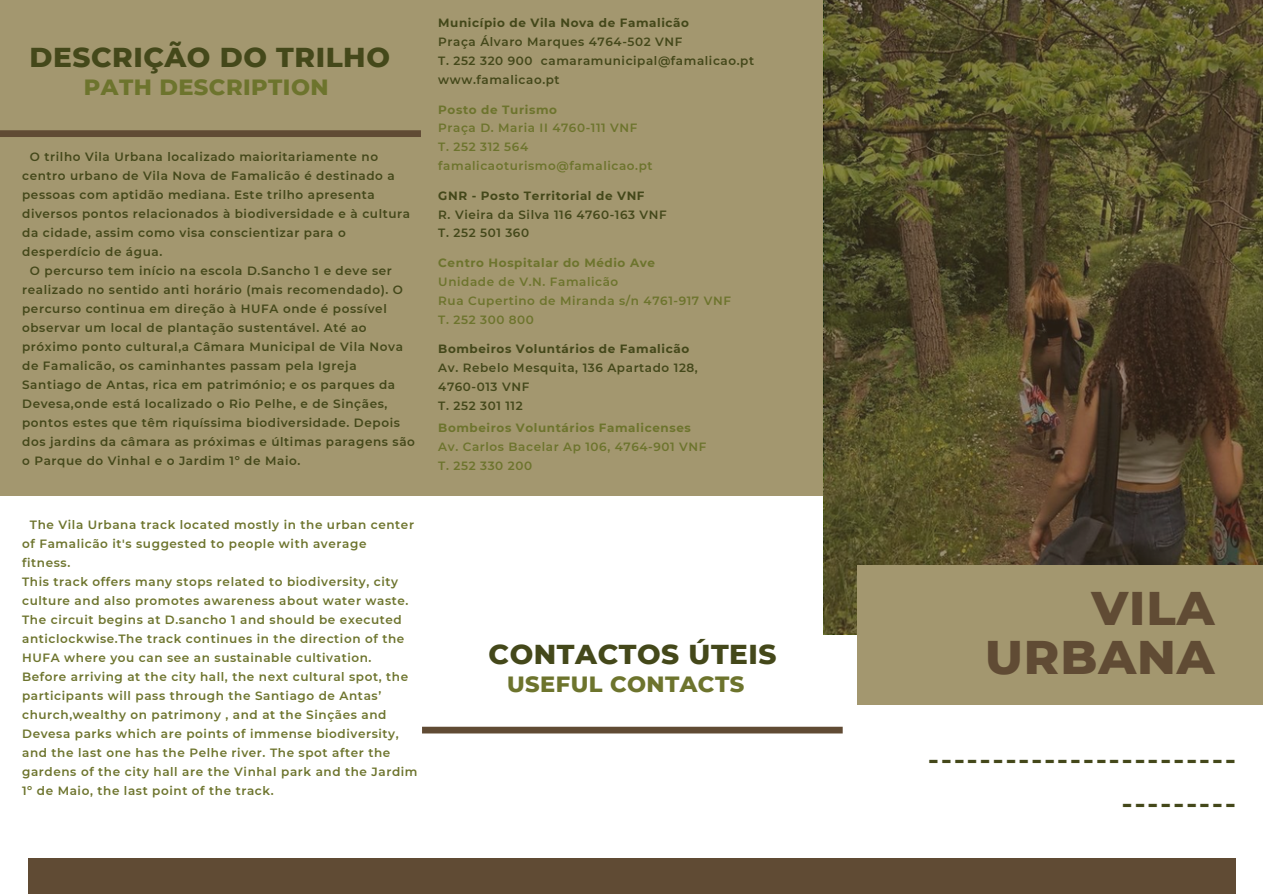
<style>
.page{position:relative;width:1263px;height:894px;background:#fff}
.page>*{position:absolute;margin:0;border:0;box-sizing:border-box;transform-origin:0 0}
.t1{font:800 48.15px/48.3px "Montserrat";letter-spacing:.02em;color:#604b34;text-align:right}
.t2{font:600 29.7px/43.8px "Montserrat";color:#44481a;text-align:right}
.t3{font:800 27.9px "Montserrat";letter-spacing:.02em;color:#44481a}
.t4{font:800 22.5px "Montserrat";letter-spacing:.02em;color:#6d742d}
.t5{font:600 12px/19px "Montserrat";letter-spacing:.05em;color:#44481a}
.t6{font:600 12px/19px "Montserrat";letter-spacing:.05em;color:#6d742d}
.t7{font:700 12px "Montserrat";letter-spacing:.05em;color:#44481a}
.t8{font:700 12px "Montserrat";letter-spacing:.05em;color:#6d742d}
</style>
<div class="page">
<div style="left:0;top:0;width:857px;height:495px;background:#a3976f"></div>
<svg style="left:824px;top:0;width:439px;height:634px;background:#514929"></svg>
<div style="left:857px;top:565px;width:406px;height:139px;background:#a3976f"></div>
<div style="left:29px;top:858px;width:1207px;height:35px;background:#604b34"></div>
<div style="left:0;top:130px;width:421px;height:7px;background:#604b34"></div>
<div style="left:422px;top:726px;width:421px;height:7px;background:#604b34"></div>
<p class="t3" style="left:30px;top:40px;width:362px">DESCRIÇÃO DO TRILHO</p>
<p class="t4" style="left:84px;top:73px;width:246px">PATH DESCRIPTION</p>
<p class="t5" style="left:22px;top:147px;width:389px;text-indent:8px">O trilho Vila Urbana localizado maioritariamente no centro urbano de Vila Nova de Famalicão é destinado a pessoas com aptidão mediana. Este trilho apresenta diversos pontos relacionados à biodiversidade e à cultura da cidade, assim como visa conscientizar para o desperdício de água.</p>
<p class="t5" style="left:22px;top:261px;width:394px;text-indent:8px">O percurso tem início na escola D.Sancho 1 e deve ser realizado no sentido anti horário (mais recomendado). O percurso continua em direção à HUFA onde é possível observar um local de plantação sustentável. Até ao próximo ponto cultural,a Câmara Municipal de Vila Nova de Famalicão, os caminhantes passam pela Igreja Santiago de Antas, rica em património; e os parques da Devesa,onde está localizado o Rio Pelhe, e de Sinçães, pontos estes que têm riquíssima biodiversidade. Depois dos jardins da câmara as próximas e últimas paragens são o Parque do Vinhal e o Jardim 1º de Maio.</p>
<p class="t6" style="left:22px;top:514px;width:393px;text-indent:8px">The Vila Urbana track located mostly in the urban center of Famalicão it's suggested to people with average fitness.</p>
<p class="t6" style="left:22px;top:571px;width:388px">This track offers many stops related to biodiversity, city culture and also promotes awareness about water waste.</p>
<p class="t6" style="left:22px;top:609px;width:397px">The circuit begins at D.sancho 1 and should be executed anticlockwise.The track continues in the direction of the HUFA where you can see an sustainable cultivation.<br>Before arriving at the city hall, the next cultural spot, the participants will pass through the Santiago de Antas’ church,wealthy on patrimony , and at the Sinçães and Devesa parks which are points of immense biodiversity, and the last one has the Pelhe river. The spot after the gardens of the city hall are the Vinhal park and the Jardim 1º de Maio, the last point of the track.</p>
<p class="t7" style="left:438px;top:15px;width:252px">Município de Vila Nova de Famalicão</p>
<p class="t5" style="left:438px;top:32px;width:246px">Praça Álvaro Marques 4764-502 VNF</p>
<p class="t5" style="left:438px;top:51px;width:317px">T. 252 320 900 camaramunicipal@famalicao.pt www.famalicao.pt</p>
<p class="t8" style="left:438px;top:102px;width:120px">Posto de Turismo</p>
<p class="t6" style="left:438px;top:119px;width:201px">Praça D. Maria II 4760-111 VNF</p>
<p class="t6" style="left:438px;top:138px;width:91px">T. 252 312 564</p>
<p class="t6" style="left:438px;top:156px;width:216px">famalicaoturismo@famalicao.pt</p>
<p class="t7" style="left:438px;top:188px;width:208px">GNR - Posto Territorial de VNF</p>
<p class="t5" style="left:438px;top:205px;width:230px">R. Vieira da Silva 116 4760-163 VNF</p>
<p class="t5" style="left:438px;top:223px;width:92px">T. 252 501 360</p>
<p class="t8" style="left:438px;top:255px;width:218px">Centro Hospitalar do Médio Ave</p>
<p class="t6" style="left:438px;top:272px;width:182px">Unidade de V.N. Famalicão</p>
<p class="t6" style="left:438px;top:290px;width:294px">Rua Cupertino de Miranda s/n 4761-917 VNF</p>
<p class="t6" style="left:438px;top:309px;width:97px">T. 252 300 800</p>
<p class="t7" style="left:438px;top:341px;width:252px">Bombeiros Voluntários de Famalicão</p>
<p class="t5" style="left:438px;top:357px;width:261px">Av. Rebelo Mesquita, 136 Apartado 128,</p>
<p class="t5" style="left:438px;top:376px;width:93px">4760-013 VNF</p>
<p class="t5" style="left:438px;top:395px;width:86px">T. 252 301 112</p>
<p class="t8" style="left:438px;top:420px;width:254px">Bombeiros Voluntários Famalicenses</p>
<p class="t6" style="left:438px;top:437px;width:270px">Av. Carlos Bacelar Ap 106, 4764-901 VNF</p>
<p class="t6" style="left:438px;top:456px;width:95px">T. 252 330 200</p>
<p class="t3" style="left:489px;top:636px;width:290px">CONTACTOS ÚTEIS</p>
<p class="t4" style="left:507px;top:669px;width:239px">USEFUL CONTACTS</p>
<p class="t1" style="left:985px;top:583px;width:231px">VILA<br>URBANA</p>
<p class="t2" style="left:928px;top:737px;width:310px">------------------------ ---------</p>
</div>
